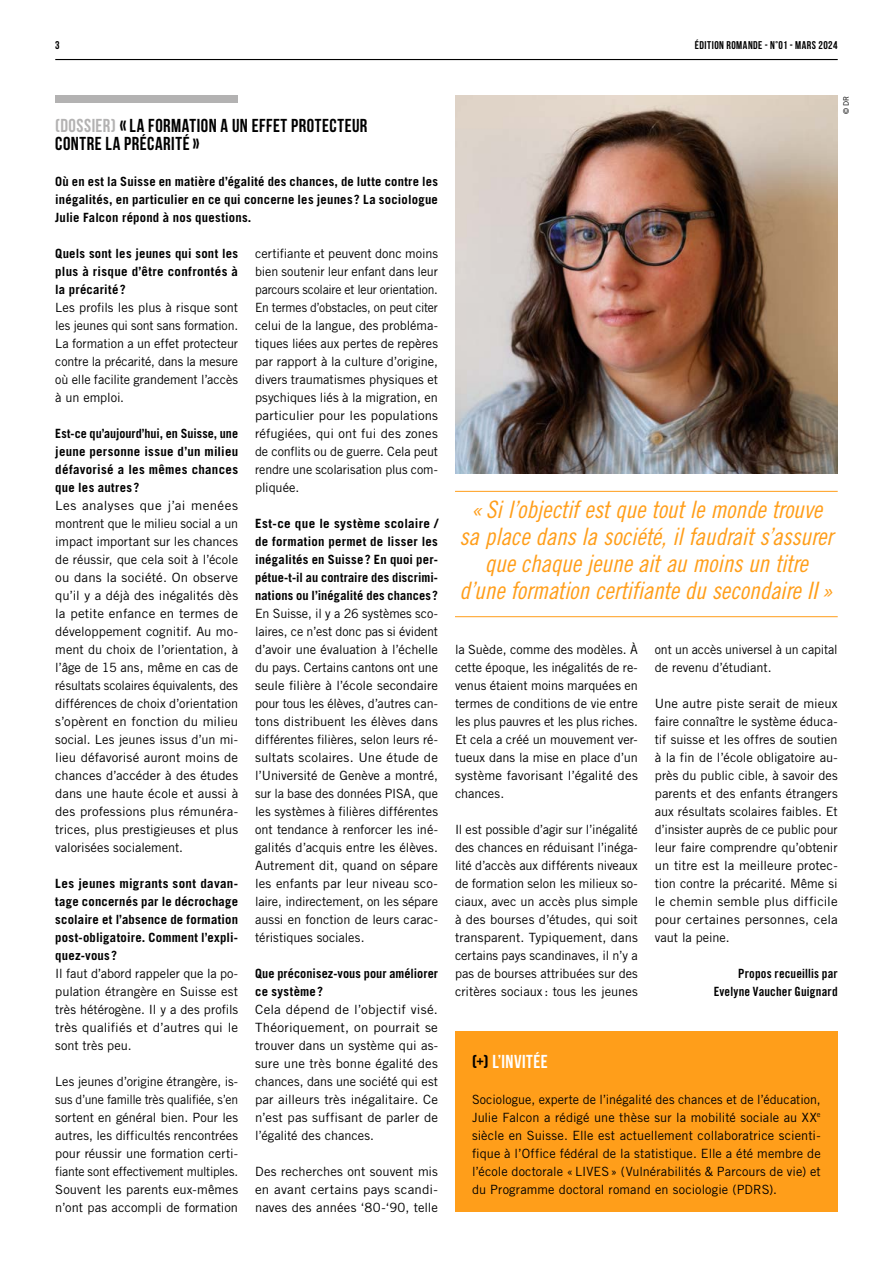
<style>
.page{position:relative;width:893px;height:1263px;background:#fff}
.page>*{position:absolute;margin:0;border:0;box-sizing:border-box;transform-origin:0 0}
.t1{font:24px/27px "Trade Gothic LT Std Cn 18 Obl";letter-spacing:-.01em;color:#ff9e1a;text-align:center}
.t2{font:700 18.75px/18px "Bebas Neue";letter-spacing:.025em;color:#000}
.t3{font:700 18.75px "Bebas Neue";letter-spacing:.03em;color:#fff}
.t4{font:12.75px/18px "Trade Gothic LT Std";color:#000;text-align:justify}
.t5{font:12.75px/18px "Trade Gothic LT Std";color:#000;text-align:justify;scale:1.05 1}
.t6{font:700 12.75px/18px "Trade Gothic LT Std";letter-spacing:.015em;color:#000;text-align:justify}
.t7{font:700 12.75px/18px "Trade Gothic LT Std";letter-spacing:.015em;color:#000;text-align:justify;scale:.95 1}
.t8{font:700 12.75px/18px "Trade Gothic LT Std";letter-spacing:.015em;color:#000;scale:.96 1}
.t9{font:12.75px/18px "Trade Gothic LT Std Bd Cn 20";letter-spacing:.01em;color:#000;text-align:right}
.t10{font:700 11.25px "Bebas Neue";letter-spacing:.04em;color:#000}
.t11{font:7.5px "Trade Gothic LT Std";color:#000}
.s1{color:#b3b2b2}
.s2{color:#000}
</style>
<div class="page">
<hr style="left:55px;top:59px;width:783px;height:1px;background:#000">
<div style="left:55px;top:96px;width:183px;height:7px;background:#b3b2b2"></div>
<img style="left:455px;top:96px;width:383px;height:378px">
<hr style="left:455px;top:491px;width:383px;height:1px;background:#ff9e1a">
<hr style="left:455px;top:616px;width:383px;height:1px;background:#ff9e1a">
<div style="left:455px;top:1032px;width:383px;height:180px;background:#ff9e1a"></div>
<p class="t10" style="left:55px;top:39px;width:6px">3</p>
<p class="t10" style="left:695px;top:39px;width:144px">ÉDITION ROMANDE - N°01 - MARS 2024</p>
<h2 class="t2" style="left:55px;top:116px;width:314px"><span class="s1">(DOSSIER)</span> «LA FORMATION A UN EFFET PROTECTEUR<br>CONTRE LA PRÉCARITÉ»</h2>
<p class="t6" style="left:55px;top:172px;width:384px">Où en est la Suisse en matière d’égalité des chances, de lutte contre les inégalités, en particulier en ce qui concerne les jeunes ? La sociologue Julie Falcon répond à nos questions.</p>
<p class="t6" style="left:55px;top:244px;width:184px">Quels sont les jeunes qui sont les plus à risque d’être confrontés à la précarité?</p>
<p class="t4" style="left:55px;top:298px;width:184px">Les profils les plus à risque sont les jeunes qui sont sans formation.<br>La formation a un effet protecteur contre la précarité, dans la mesure où elle facilite grandement l’accès à un emploi.</p>
<p class="t7" style="left:55px;top:424px;width:194px">Est-ce qu’aujourd’hui, en Suisse, une jeune personne issue d’un milieu défavorisé a les mêmes chances que les autres?</p>
<p class="t5" style="left:55px;top:496px;width:176px">Les analyses que j’ai menées montrent que le milieu social a un impact important sur les chances de réussir, que cela soit à l’école ou dans la société. On observe qu’il y a déjà des inégalités dès la petite enfance en termes de développement cognitif. Au mo&shy;ment du choix de l’orientation, à l’âge de 15 ans, même en cas de résultats scolaires équivalents, des différences de choix d’orientation s’opèrent en fonction du milieu social. Les jeunes issus d’un mi&shy;lieu défavorisé auront moins de chances d’accéder à des études dans une haute école et aussi à des professions plus rémunéra&shy;trices, plus prestigieuses et plus valorisées socialement.</p>
<p class="t6" style="left:55px;top:874px;width:184px">Les jeunes migrants sont davan&shy;tage concernés par le décrochage scolaire et l’absence de formation post-obligatoire. Comment l’expli&shy;quez-vous ?</p>
<p class="t4" style="left:55px;top:964px;width:184px">Il faut d’abord rappeler que la po&shy;pulation étrangère en Suisse est très hétérogène. Il y a des profils très qualifiés et d’autres qui le sont très peu.</p>
<p class="t4" style="left:55px;top:1072px;width:184px">Les jeunes d’origine étrangère, is&shy;sus d’une famille très qualifiée, s’en sortent en général bien. Pour les autres, les difficultés rencontrées pour réussir une formation certi&shy;fiante sont effectivement multiples.<br>Souvent les parents eux-mêmes n’ont pas accompli de formation</p>
<p class="t4" style="left:255px;top:244px;width:184px">certifiante et peuvent donc moins bien soutenir leur enfant dans leur parcours scolaire et leur orientation.<br>En termes d’obstacles, on peut citer celui de la langue, des probléma&shy;tiques liées aux pertes de repères par rapport à la culture d’origine, divers traumatismes physiques et psychiques liés à la migration, en particulier pour les populations réfugiées, qui ont fui des zones de conflits ou de guerre. Cela peut rendre une scolarisation plus com&shy;pliquée.</p>
<p class="t6" style="left:255px;top:514px;width:184px">Est-ce que le système scolaire / de formation permet de lisser les inégalités en Suisse? En quoi per&shy;pétue-t-il au contraire des discrimi&shy;nations ou l’inégalité des chances?</p>
<p class="t4" style="left:255px;top:604px;width:184px">En Suisse, il y a 26 systèmes sco&shy;laires, ce n’est donc pas si évident d’avoir une évaluation à l’échelle du pays. Certains cantons ont une seule filière à l’école secondaire pour tous les élèves, d’autres can&shy;tons distribuent les élèves dans différentes filières, selon leurs ré&shy;sultats scolaires. Une étude de l’Université de Genève a montré, sur la base des données PISA, que les systèmes à filières différentes ont tendance à renforcer les iné&shy;galités d’acquis entre les élèves.<br>Autrement dit, quand on sépare les enfants par leur niveau sco&shy;laire, indirectement, on les sépare aussi en fonction de leurs carac&shy;téristiques sociales.</p>
<p class="t8" style="left:255px;top:964px;width:192px">Que préconisez-vous pour améliorer ce système?</p>
<p class="t5" style="left:255px;top:1000px;width:176px">Cela dépend de l’objectif visé.<br>Théoriquement, on pourrait se trouver dans un système qui as&shy;sure une très bonne égalité des chances, dans une société qui est par ailleurs très inégalitaire. Ce n’est pas suffisant de parler de l’égalité des chances.</p>
<p class="t4" style="left:255px;top:1162px;width:184px">Des recherches ont souvent mis en avant certains pays scandi&shy;naves des années ‘80-‘90, telle</p>
<p class="t11" style="left:842px;top:114px;width:20px;rotate:-90deg">© DR</p>
<h1 class="t1" style="left:459px;top:497px;width:375px">« Si l’objectif est que tout le monde trouve sa place dans la société, il faudrait s’assurer que chaque jeune ait au moins un titre d’une formation certifiante du secondaire II »</h1>
<p class="t4" style="left:455px;top:640px;width:184px">la Suède, comme des modèles. À cette époque, les inégalités de re&shy;venus étaient moins marquées en termes de conditions de vie entre les plus pauvres et les plus riches.<br>Et cela a créé un mouvement ver&shy;tueux dans la mise en place d’un système favorisant l’égalité des chances.</p>
<p class="t4" style="left:455px;top:820px;width:184px">Il est possible d’agir sur l’inégalité des chances en réduisant l’inéga&shy;lité d’accès aux différents niveaux de formation selon les milieux so&shy;ciaux, avec un accès plus simple à des bourses d’études, qui soit transparent. Typiquement, dans certains pays scandinaves, il n’y a pas de bourses attribuées sur des critères sociaux : tous les jeunes</p>
<p class="t4" style="left:655px;top:640px;width:184px">ont un accès universel à un capital de revenu d’étudiant.</p>
<p class="t4" style="left:655px;top:694px;width:184px">Une autre piste serait de mieux faire connaître le système éduca&shy;tif suisse et les offres de soutien à la fin de l’école obligatoire au&shy;près du public cible, à savoir des parents et des enfants étrangers aux résultats scolaires faibles. Et d’insister auprès de ce public pour leur faire comprendre qu’obtenir un titre est la meilleure protec&shy;tion contre la précarité. Même si le chemin semble plus difficile pour certaines personnes, cela vaut la peine.</p>
<p class="t9" style="left:714px;top:964px;width:125px">Propos recueillis par<br>Evelyne Vaucher Guignard</p>
<h2 class="t3" style="left:472px;top:1051px;width:77px"><span class="s2">(+)</span> L’INVITÉE</h2>
<p class="t4" style="left:472px;top:1090px;width:350px">Sociologue, experte de l’inégalité des chances et de l’éducation, Julie Falcon a rédigé une thèse sur la mobilité sociale au XX<sup>e </sup>siècle en Suisse. Elle est actuellement collaboratrice scienti&shy;fique à l’Office fédéral de la statistique. Elle a été membre de l’école doctorale « LIVES» (Vulnérabilités &amp; Parcours de vie) et du Programme doctoral romand en sociologie (PDRS).</p>
</div>
